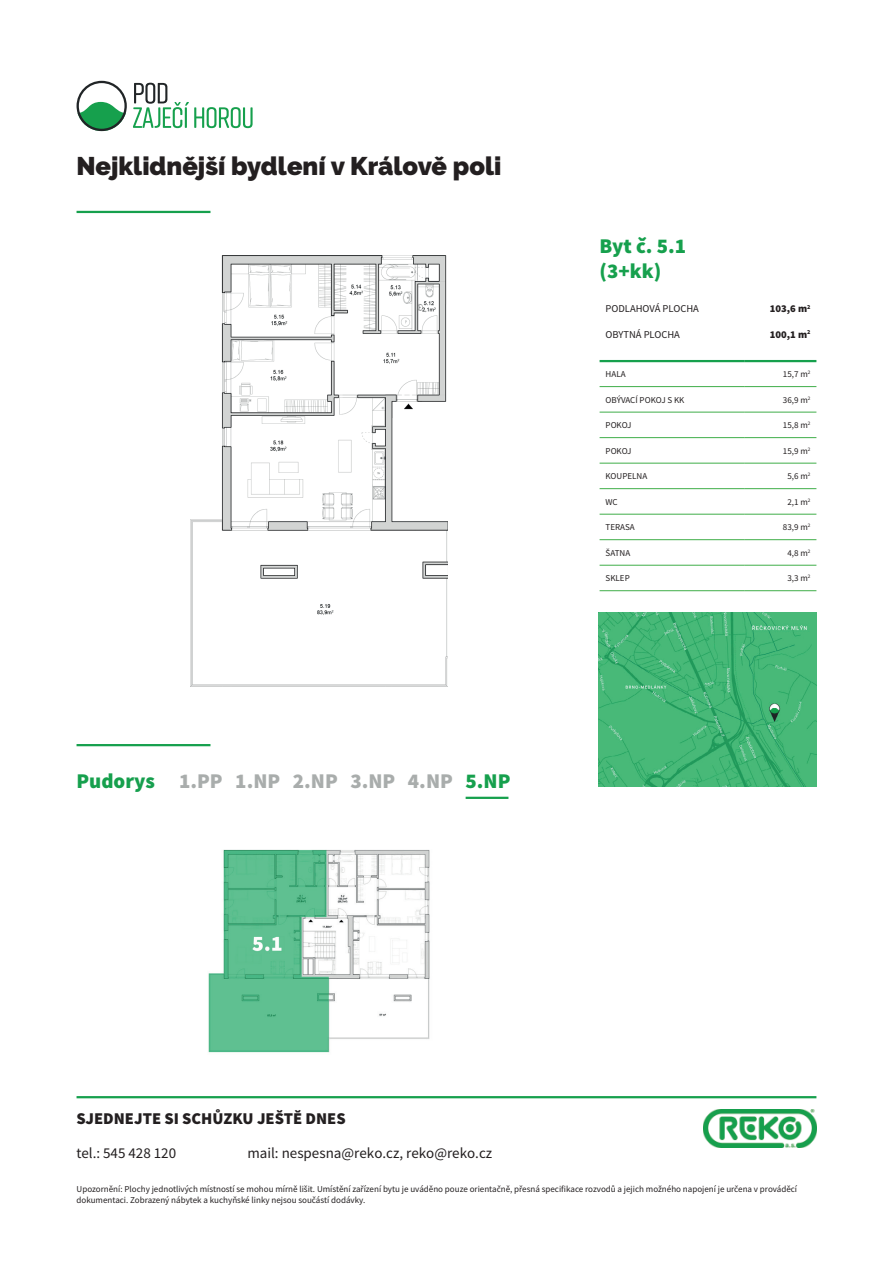
<style>
.page{position:relative;width:893px;height:1263px;background:#fff}
.page>*{position:absolute;margin:0;border:0;box-sizing:border-box;transform-origin:0 0}
.t1{font:900 25.5px "Raleway";color:#231f20}
.t2{font:900 21px "Source Sans Pro";color:#a9adac}
.t3{font:900 21px/25.2px "Source Sans Pro";color:#16a04d}
.t4{font:900 16.5px "Source Sans Pro";color:#231f20}
.t5{font:15px "Source Sans Pro";color:#231f20}
.t6{font:10.5px "Source Sans Pro";color:#231f20}
.t7{font:900 10.5px "Source Sans Pro";color:#231f20}
.t8{font:9px/10.8px "Source Sans Pro";color:#231f20}
.s1{color:#169f4e}
.s2{color:#16a04d}
</style>
<div class="page">
<svg style="left:133px;top:83px;width:120px;height:45px"></svg>
<svg style="left:77px;top:81px;width:50px;height:50px"></svg>
<hr style="left:77px;top:211px;width:133px;height:2px;background:#16a04d">
<hr style="left:600px;top:360px;width:144px;height:2px;background:#16a04d">
<hr style="left:744px;top:360px;width:72px;height:2px;background:#16a04d">
<hr style="left:600px;top:386px;width:144px;height:1px;background:#40ae49">
<hr style="left:744px;top:386px;width:72px;height:1px;background:#40ae49">
<hr style="left:600px;top:412px;width:144px;height:1px;background:#40ae49">
<hr style="left:744px;top:412px;width:72px;height:1px;background:#40ae49">
<hr style="left:600px;top:437px;width:144px;height:1px;background:#40ae49">
<hr style="left:744px;top:437px;width:72px;height:1px;background:#40ae49">
<hr style="left:600px;top:463px;width:144px;height:1px;background:#40ae49">
<hr style="left:744px;top:463px;width:72px;height:1px;background:#40ae49">
<hr style="left:600px;top:488px;width:144px;height:1px;background:#40ae49">
<hr style="left:744px;top:488px;width:72px;height:1px;background:#40ae49">
<hr style="left:600px;top:514px;width:144px;height:1px;background:#40ae49">
<hr style="left:744px;top:514px;width:72px;height:1px;background:#40ae49">
<hr style="left:600px;top:539px;width:144px;height:1px;background:#40ae49">
<hr style="left:744px;top:539px;width:72px;height:1px;background:#40ae49">
<hr style="left:600px;top:565px;width:144px;height:1px;background:#40ae49">
<hr style="left:744px;top:565px;width:72px;height:1px;background:#40ae49">
<hr style="left:600px;top:590px;width:144px;height:1px;background:#40ae49">
<hr style="left:744px;top:590px;width:72px;height:1px;background:#40ae49">
<img style="left:190px;top:256px;width:258px;height:431px">
<img style="left:599px;top:612px;width:217px;height:174px">
<hr style="left:77px;top:1096px;width:739px;height:2px;background:#16a04d">
<hr style="left:77px;top:744px;width:133px;height:2px;background:#16a04d">
<img style="left:704px;top:1109px;width:112px;height:38px">
<hr style="left:466px;top:797px;width:42px;height:2px;background:#16a04d">
<img style="left:208px;top:849px;width:222px;height:204px">
<h1 class="t1" style="left:77px;top:151px;width:426px">Nejklidnější bydlení v Králově poli</h1>
<h2 class="t3" style="left:77px;top:768px;width:80px">Pudo<span class="s1">rys</span></h2>
<h2 class="t2" style="left:179px;top:766px;width:333px">1.PP 1.NP 2.NP 3.NP 4.NP <span class="s2">5.NP</span></h2>
<h2 class="t3" style="left:600px;top:233px;width:88px">Byt č. 5.1 (3+kk)</h2>
<p class="t6" style="left:606px;top:302px;width:95px">PODLAHOVÁ PLOCHA</p>
<p class="t7" style="left:770px;top:301px;width:42px">103,6 m<sup>2</sup></p>
<p class="t6" style="left:606px;top:328px;width:76px">OBYTNÁ PLOCHA</p>
<p class="t7" style="left:770px;top:327px;width:42px">100,1 m<sup>2</sup></p>
<p class="t8" style="left:606px;top:369px;width:22px">HALA</p>
<p class="t8" style="left:783px;top:369px;width:29px">15,7 m<sup>2</sup></p>
<p class="t8" style="left:606px;top:394px;width:80px">OBÝVACÍ POKOJ S KK</p>
<p class="t8" style="left:783px;top:394px;width:29px">36,9 m<sup>2</sup></p>
<p class="t8" style="left:606px;top:420px;width:28px">POKOJ</p>
<p class="t8" style="left:783px;top:420px;width:29px">15,8 m<sup>2</sup></p>
<p class="t8" style="left:606px;top:445px;width:28px">POKOJ</p>
<p class="t8" style="left:783px;top:445px;width:29px">15,9 m<sup>2</sup></p>
<p class="t8" style="left:606px;top:471px;width:43px">KOUPELNA</p>
<p class="t8" style="left:787px;top:471px;width:25px">5,6 m<sup>2</sup></p>
<p class="t8" style="left:606px;top:496px;width:14px">WC</p>
<p class="t8" style="left:787px;top:496px;width:25px">2,1 m<sup>2</sup></p>
<p class="t8" style="left:606px;top:522px;width:31px">TERASA</p>
<p class="t8" style="left:783px;top:522px;width:29px">83,9 m<sup>2</sup></p>
<p class="t8" style="left:606px;top:547px;width:26px">ŠATNA</p>
<p class="t8" style="left:787px;top:547px;width:25px">4,8 m<sup>2</sup></p>
<p class="t8" style="left:606px;top:573px;width:26px">SKLEP</p>
<p class="t8" style="left:787px;top:573px;width:25px">3,3 m<sup>2</sup></p>
<h3 class="t4" style="left:77px;top:1107px;width:271px">SJEDNEJTE SI SCHŮZKU JEŠTĚ DNES</h3>
<h3 class="t5" style="left:77px;top:1144px;width:101px">tel.: 545 428 120</h3>
<h3 class="t5" style="left:247px;top:1144px;width:246px">mail: nespesna@reko.cz, reko@reko.cz</h3>
<p class="t8" style="left:77px;top:1183px;width:722px">Upozornění: Plochy jednotlivých místností se mohou mírně lišit. Umístění zařízení bytu je uváděno pouze orientačně, přesná specifikace rozvodů a jejich možného napojení je určena v prováděcí dokumentaci. Zobrazený nábytek a kuchyňské linky nejsou součástí dodávky.</p>
</div>
